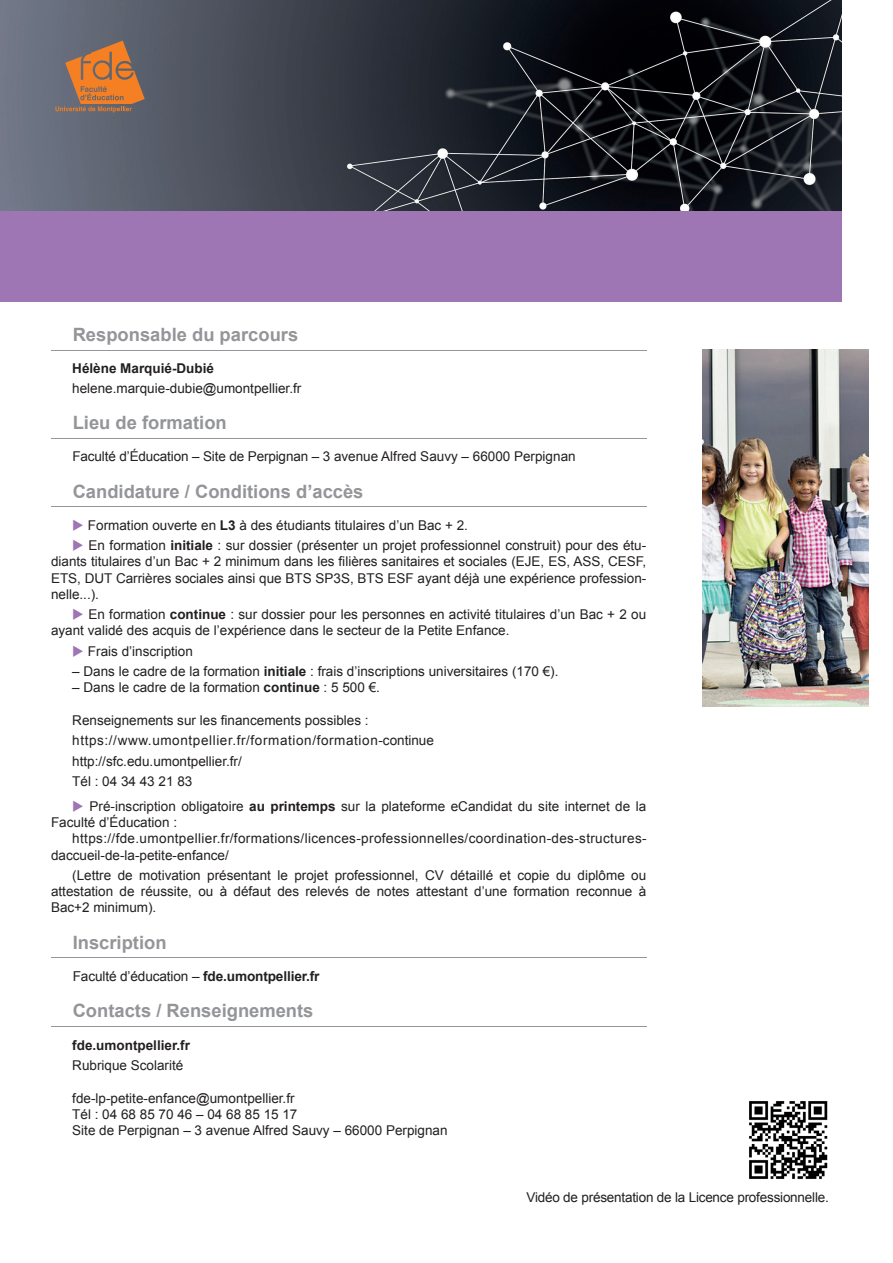
<style>
.page{position:relative;width:893px;height:1263px;background:#fff}
.page>*{position:absolute;margin:0;border:0;box-sizing:border-box;transform-origin:0 0}
.t1{font:700 18.3px "Arial";color:#939598}
.t2{font:13.65px "Arial";letter-spacing:-.01em;color:#231f20}
.t3{font:13.5px/16.2px "Arial";color:#231f20}
.t4{font:13.5px/16.2px "Arial";letter-spacing:.025em;color:#231f20}
.t5{font:700 13.5px "Arial";color:#231f20}
.s1{color:#9e76b3}
.s2{font-weight:700}
</style>
<div class="page">
<div style="left:0;top:210px;width:841px;height:92px;background:#9e76b3"></div>
<hr style="left:51px;top:350px;width:595px;height:1px;background:#939598">
<hr style="left:51px;top:438px;width:595px;height:1px;background:#939598">
<hr style="left:51px;top:506px;width:595px;height:1px;background:#939598">
<hr style="left:51px;top:957px;width:595px;height:1px;background:#939598">
<hr style="left:51px;top:1026px;width:595px;height:1px;background:#939598">
<img style="left:703px;top:350px;width:165px;height:357px">
<img style="left:0;top:0;width:841px;height:210px">
<svg style="left:55px;top:41px;width:90px;height:72px;background:#a5724f"></svg>
<img style="left:749px;top:1101px;width:79px;height:78px">
<h1 class="t1" style="left:73px;top:322px;width:227px">Responsable du parcours</h1>
<p class="t5" style="left:72px;top:359px;width:143px">Hélène Marquié-Dubié</p>
<p class="t3" style="left:72px;top:381px;width:231px">helene.marquie-dubie@umontpellier.fr</p>
<h1 class="t1" style="left:73px;top:411px;width:156px">Lieu de formation</h1>
<p class="t3" style="left:72px;top:449px;width:505px">Faculté d’Éducation – Site de Perpignan – 3 avenue Alfred Sauvy – 66000 Perpignan</p>
<h1 class="t1" style="left:73px;top:479px;width:292px">Candidature / Conditions d’accès</h1>
<p class="t3" style="left:72px;top:517px;width:397px"><span class="s1">◆</span> Formation ouverte en <span class="s2">L3</span> à des étudiants titulaires d’un Bac + 2.</p>
<p class="t3" style="left:51px;top:537px;width:597px;text-align:justify;text-indent:21px"><span class="s1">◆</span> En formation <span class="s2">initiale</span> : sur dossier (présenter un projet professionnel construit) pour des étu&shy;diants titulaires d’un Bac + 2 minimum dans les filières sanitaires et sociales (EJE, ES, ASS, CESF, ETS, DUT Carrières sociales ainsi que BTS SP3S, BTS ESF ayant déjà une expérience profession&shy;nelle...).</p>
<p class="t3" style="left:51px;top:606px;width:597px;text-indent:21px"><span class="s1">◆</span> En formation <span class="s2">continue</span> : sur dossier pour les personnes en activité titulaires d’un Bac + 2 ou ayant validé des acquis de l’expérience dans le secteur de la Petite Enfance.</p>
<p class="t3" style="left:72px;top:643px;width:122px"><span class="s1">◆</span> Frais d’inscription</p>
<p class="t3" style="left:72px;top:664px;width:488px">– Dans le cadre de la formation <span class="s2">initiale</span> : frais d’inscriptions universitaires (170 €).</p>
<p class="t3" style="left:72px;top:680px;width:309px">– Dans le cadre de la formation <span class="s2">continue</span> : 5 500 €.</p>
<p class="t3" style="left:72px;top:710px;width:363px;line-height:20.4px">Renseignements sur les financements possibles : https://www.umontpellier.fr/formation/formation-continue http://sfc.edu.umontpellier.fr/<br>Tél : 04 34 43 21 83</p>
<p class="t3" style="left:51px;top:798px;width:597px;text-indent:21px"><span class="s1">◆</span> Pré-inscription obligatoire <span class="s2">au printemps</span> sur la plateforme eCandidat du site internet de la<br>Faculté d’Éducation :</p>
<p class="t4" style="left:51px;top:831px;width:597px;text-indent:21px">https://fde.umontpellier.fr/formations/licences-professionnelles/coordination-des-structures&shy;daccueil-de-la-petite-enfance/</p>
<p class="t3" style="left:51px;top:867px;width:597px;text-align:justify;text-indent:21px">(Lettre de motivation présentant le projet professionnel, CV détaillé et copie du diplôme ou attestation de réussite, ou à défaut des relevés de notes attestant d’une formation reconnue à Bac+2 minimum).</p>
<h1 class="t1" style="left:73px;top:930px;width:95px">Inscription</h1>
<p class="t2" style="left:73px;top:967px;width:248px">Faculté d’éducation – <span class="s2">fde.umontpellier.fr</span></p>
<h1 class="t1" style="left:73px;top:999px;width:242px">Contacts / Renseignements</h1>
<p class="t5" style="left:72px;top:1036px;width:119px">fde.umontpellier.fr</p>
<p class="t3" style="left:72px;top:1057px;width:113px">Rubrique Scolarité</p>
<p class="t3" style="left:72px;top:1090px;width:377px">fde-lp-petite-enfance@umontpellier.fr<br>Tél : 04 68 85 70 46 – 04 68 85 15 17<br>Site de Perpignan – 3 avenue Alfred Sauvy – 66000 Perpignan</p>
<p class="t3" style="left:526px;top:1189px;width:304px">Vidéo de présentation de la Licence professionnelle.</p>
</div>
